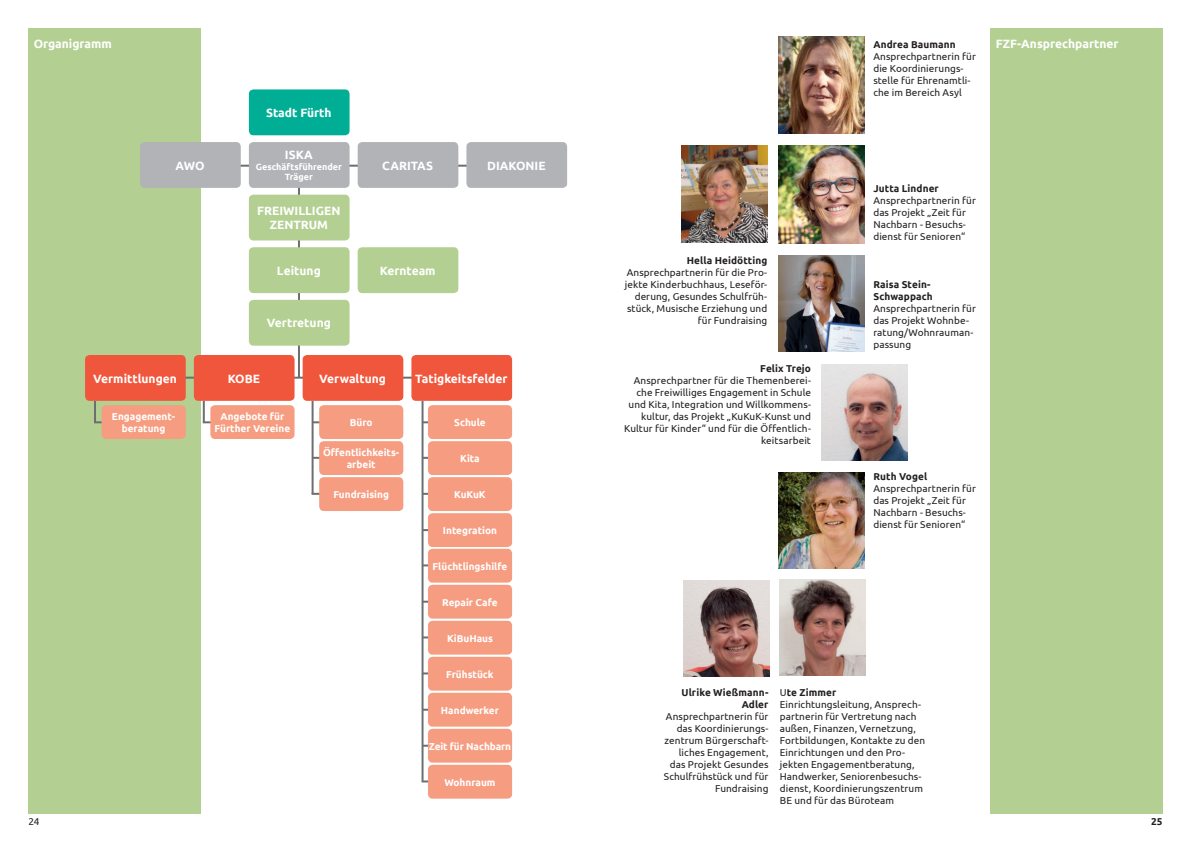
<style>
.page{position:relative;width:1191px;height:842px;background:#fff}
.page>*{position:absolute;margin:0;border:0;box-sizing:border-box;transform-origin:0 0}
.t1{font:700 12px/14.4px "Ubuntu";color:#fff;text-align:center}
.t2{font:10px/12px "Ubuntu";letter-spacing:.005em;color:#231f20}
.t3{font:700 10px/12px "Ubuntu";color:#fff;text-align:center}
.t4{font:700 10px/12px "Ubuntu";letter-spacing:.01em;color:#231f20}
.t5{font:700 9px/10.8px "Ubuntu";color:#fff;text-align:center}
.s1{font-weight:700}
</style>
<div class="page">
<div style="left:990px;top:28px;width:172px;height:786px;background:#b3d092"></div>
<div style="left:28px;top:28px;width:172px;height:786px;background:#b3d092"></div>
<img style="left:780px;top:580px;width:86px;height:96px">
<img style="left:681px;top:146px;width:86px;height:96px">
<img style="left:778px;top:256px;width:86px;height:96px">
<img style="left:821px;top:364px;width:86px;height:96px">
<img style="left:683px;top:580px;width:86px;height:96px">
<img style="left:778px;top:146px;width:86px;height:98px">
<img style="left:778px;top:36px;width:86px;height:98px">
<img style="left:778px;top:472px;width:86px;height:96px">
<hr style="left:298px;top:149px;width:2px;height:228px;background:#6d6e71">
<hr style="left:311px;top:401px;width:2px;height:93px;background:#6d6e71">
<hr style="left:421px;top:401px;width:2px;height:380px;background:#6d6e71">
<hr style="left:203px;top:401px;width:2px;height:22px;background:#6d6e71">
<hr style="left:94px;top:401px;width:2px;height:22px;background:#6d6e71">
<hr style="left:144px;top:165px;width:391px;height:2px;background:#6d6e71">
<hr style="left:144px;top:377px;width:359px;height:2px;background:#6d6e71">
<hr style="left:312px;top:421px;width:81px;height:2px;background:#6d6e71">
<hr style="left:422px;top:421px;width:81px;height:2px;background:#6d6e71">
<hr style="left:203px;top:421px;width:82px;height:2px;background:#6d6e71">
<hr style="left:94px;top:421px;width:82px;height:2px;background:#6d6e71">
<hr style="left:312px;top:457px;width:81px;height:2px;background:#6d6e71">
<hr style="left:422px;top:457px;width:81px;height:2px;background:#6d6e71">
<hr style="left:311px;top:493px;width:82px;height:2px;background:#6d6e71">
<hr style="left:422px;top:493px;width:81px;height:2px;background:#6d6e71">
<hr style="left:422px;top:564px;width:81px;height:2px;background:#6d6e71">
<hr style="left:422px;top:529px;width:81px;height:2px;background:#6d6e71">
<hr style="left:422px;top:601px;width:81px;height:2px;background:#6d6e71">
<hr style="left:422px;top:636px;width:81px;height:2px;background:#6d6e71">
<hr style="left:422px;top:672px;width:81px;height:2px;background:#6d6e71">
<hr style="left:422px;top:709px;width:81px;height:2px;background:#6d6e71">
<hr style="left:422px;top:745px;width:81px;height:2px;background:#6d6e71">
<hr style="left:421px;top:780px;width:82px;height:2px;background:#6d6e71">
<div style="left:249px;top:89px;width:100px;height:46px;background:#00ae95;border-radius:5px"></div>
<div style="left:249px;top:195px;width:100px;height:45px;background:#b3d092;border-radius:5px"></div>
<div style="left:249px;top:247px;width:100px;height:46px;background:#b3d092;border-radius:5px"></div>
<div style="left:358px;top:247px;width:100px;height:46px;background:#b3d092;border-radius:5px"></div>
<div style="left:249px;top:300px;width:100px;height:46px;background:#b3d092;border-radius:5px"></div>
<div style="left:249px;top:142px;width:100px;height:46px;background:#b2b3b7;border-radius:5px"></div>
<div style="left:194px;top:355px;width:100px;height:46px;background:#f0563b;border-radius:5px"></div>
<div style="left:140px;top:142px;width:101px;height:46px;background:#b2b3b7;border-radius:5px"></div>
<div style="left:85px;top:355px;width:101px;height:46px;background:#f0563b;border-radius:5px"></div>
<div style="left:358px;top:142px;width:100px;height:46px;background:#b2b3b7;border-radius:5px"></div>
<div style="left:303px;top:355px;width:100px;height:46px;background:#f0563b;border-radius:5px"></div>
<div style="left:466px;top:142px;width:101px;height:46px;background:#b2b3b7;border-radius:5px"></div>
<div style="left:411px;top:355px;width:101px;height:46px;background:#f0563b;border-radius:5px"></div>
<div style="left:428px;top:405px;width:84px;height:34px;background:#f69d81;border-radius:5px"></div>
<div style="left:319px;top:405px;width:84px;height:34px;background:#f69d81;border-radius:5px"></div>
<div style="left:210px;top:405px;width:84px;height:34px;background:#f69d81;border-radius:5px"></div>
<div style="left:102px;top:405px;width:84px;height:34px;background:#f69d81;border-radius:5px"></div>
<div style="left:428px;top:441px;width:84px;height:34px;background:#f69d81;border-radius:5px"></div>
<div style="left:319px;top:441px;width:84px;height:34px;background:#f69d81;border-radius:5px"></div>
<div style="left:428px;top:477px;width:84px;height:34px;background:#f69d81;border-radius:5px"></div>
<div style="left:428px;top:549px;width:84px;height:34px;background:#f69d81;border-radius:5px"></div>
<div style="left:319px;top:477px;width:84px;height:34px;background:#f69d81;border-radius:5px"></div>
<div style="left:428px;top:513px;width:84px;height:34px;background:#f69d81;border-radius:5px"></div>
<div style="left:428px;top:585px;width:84px;height:34px;background:#f69d81;border-radius:5px"></div>
<div style="left:428px;top:621px;width:84px;height:34px;background:#f69d81;border-radius:5px"></div>
<div style="left:428px;top:657px;width:84px;height:34px;background:#f69d81;border-radius:5px"></div>
<div style="left:428px;top:693px;width:84px;height:34px;background:#f69d81;border-radius:5px"></div>
<div style="left:428px;top:729px;width:84px;height:34px;background:#f69d81;border-radius:5px"></div>
<div style="left:428px;top:765px;width:84px;height:34px;background:#f69d81;border-radius:5px"></div>
<p class="t1" style="left:34px;top:37px;width:80px">Organigramm</p>
<p class="t4" style="left:873px;top:39px;width:84px">Andrea Baumann</p>
<p class="t2" style="left:873px;top:51px;width:104px">Ansprechpartnerin für die Koordinierungs&shy;stelle für Ehrenamtli&shy;che im Bereich Asyl</p>
<p class="t1" style="left:996px;top:37px;width:124px">FZF-Ansprechpartner</p>
<p class="t1" style="left:266px;top:106px;width:67px">Stadt Fürth</p>
<p class="t1" style="left:176px;top:159px;width:30px">AWO</p>
<p class="t1" style="left:285px;top:148px;width:29px">ISKA</p>
<p class="t5" style="left:256px;top:161px;width:88px">Geschäftsführender<br>Träger</p>
<p class="t1" style="left:382px;top:159px;width:52px">CARITAS</p>
<p class="t1" style="left:487px;top:159px;width:60px">DIAKONIE</p>
<p class="t1" style="left:257px;top:204px;width:85px">FREIWILLIGEN<br>ZENTRUM</p>
<p class="t1" style="left:277px;top:264px;width:45px">Leitung</p>
<p class="t1" style="left:380px;top:264px;width:57px">Kernteam</p>
<p class="t1" style="left:267px;top:317px;width:65px">Vertretung</p>
<p class="t4" style="left:686px;top:255px;width:82px">Hella Heidötting</p>
<p class="t2" style="left:625px;top:267px;width:144px;text-align:right">Ansprechpartnerin für die Pro&shy;jekte Kinderbuchhaus, Leseför&shy;derung, Gesundes Schulfrüh&shy;stück, Musische Erziehung und für Fundraising</p>
<p class="t4" style="left:873px;top:183px;width:67px">Jutta Lindner</p>
<p class="t2" style="left:873px;top:195px;width:104px">Ansprechpartnerin für das Projekt „Zeit für<br>Nachbarn - Besuchs&shy;dienst für Senioren“</p>
<p class="t4" style="left:873px;top:279px;width:61px">Raisa Stein-<br>Schwappach</p>
<p class="t2" style="left:873px;top:303px;width:104px">Ansprechpartnerin für das Projekt Wohnbe&shy;ratung/Wohnrauman&shy;passung</p>
<p class="t1" style="left:93px;top:372px;width:85px">Vermittlungen</p>
<p class="t3" style="left:112px;top:411px;width:65px">Engagement&shy;beratung</p>
<p class="t1" style="left:228px;top:372px;width:34px">KOBE</p>
<p class="t3" style="left:215px;top:411px;width:77px">Angebote für<br>Fürther Vereine</p>
<p class="t1" style="left:319px;top:372px;width:68px">Verwaltung</p>
<p class="t1" style="left:415px;top:372px;width:94px">Tatigkeitsfelder</p>
<p class="t3" style="left:350px;top:417px;width:24px">Büro</p>
<p class="t3" style="left:454px;top:417px;width:33px">Schule</p>
<p class="t4" style="left:760px;top:363px;width:52px">Felix Trejo</p>
<p class="t2" style="left:624px;top:375px;width:188px;text-align:right">Ansprechpartner für die Themenberei&shy;che Freiwilliges Engagement in Schule und Kita, Integration und Willkommens&shy;kultur, das Projekt „KuKuK-Kunst und Kultur für Kinder“ und für die Öffentlich&shy;keitsarbeit</p>
<p class="t3" style="left:323px;top:446px;width:78px">Öffentlichkeits&shy;arbeit</p>
<p class="t3" style="left:460px;top:453px;width:21px">Kita</p>
<p class="t3" style="left:333px;top:489px;width:57px">Fundraising</p>
<p class="t3" style="left:454px;top:489px;width:33px">KuKuK</p>
<p class="t3" style="left:443px;top:525px;width:56px">Integration</p>
<p class="t4" style="left:873px;top:471px;width:55px">Ruth Vogel</p>
<p class="t2" style="left:873px;top:483px;width:104px">Ansprechpartnerin für das Projekt „Zeit für<br>Nachbarn - Besuchs&shy;dienst für Senioren“</p>
<p class="t3" style="left:432px;top:560px;width:76px">Flüchtlingshilfe</p>
<p class="t3" style="left:442px;top:596px;width:57px">Repair Cafe</p>
<p class="t3" style="left:447px;top:632px;width:47px">KiBuHaus</p>
<p class="t3" style="left:446px;top:668px;width:49px">Frühstück</p>
<p class="t3" style="left:441px;top:704px;width:59px">Handwerker</p>
<p class="t3" style="left:429px;top:740px;width:84px">Zeit für Nachbarn</p>
<p class="t3" style="left:444px;top:776px;width:53px">Wohnraum</p>
<p class="t4" style="left:681px;top:687px;width:88px;text-align:right">Ulrike Wießmann-<br>Adler</p>
<p class="t2" style="left:664px;top:711px;width:106px;text-align:right">Ansprechpartnerin für das Koordinierungs&shy;zentrum Bürgerschaft&shy;liches Engagement, das Projekt Gesundes<br>Schulfrühstück und für<br>Fundraising</p>
<p class="t2" style="left:780px;top:687px;width:147px">U<span class="s1">te Zimmer<br></span>Einrichtungsleitung, Ansprech&shy;partnerin für Vertretung nach außen, Finanzen, Vernetzung,<br>Fortbildungen, Kontakte zu den<br>Einrichtungen und den Pro&shy;jekten Engagementberatung,<br>Handwerker, Seniorenbesuchs&shy;dienst, Koordinierungszentrum<br>BE und für das Büroteam</p>
<p class="t2" style="left:28px;top:816px;width:13px">24</p>
<p class="t4" style="left:1151px;top:816px;width:13px">25</p>
</div>
